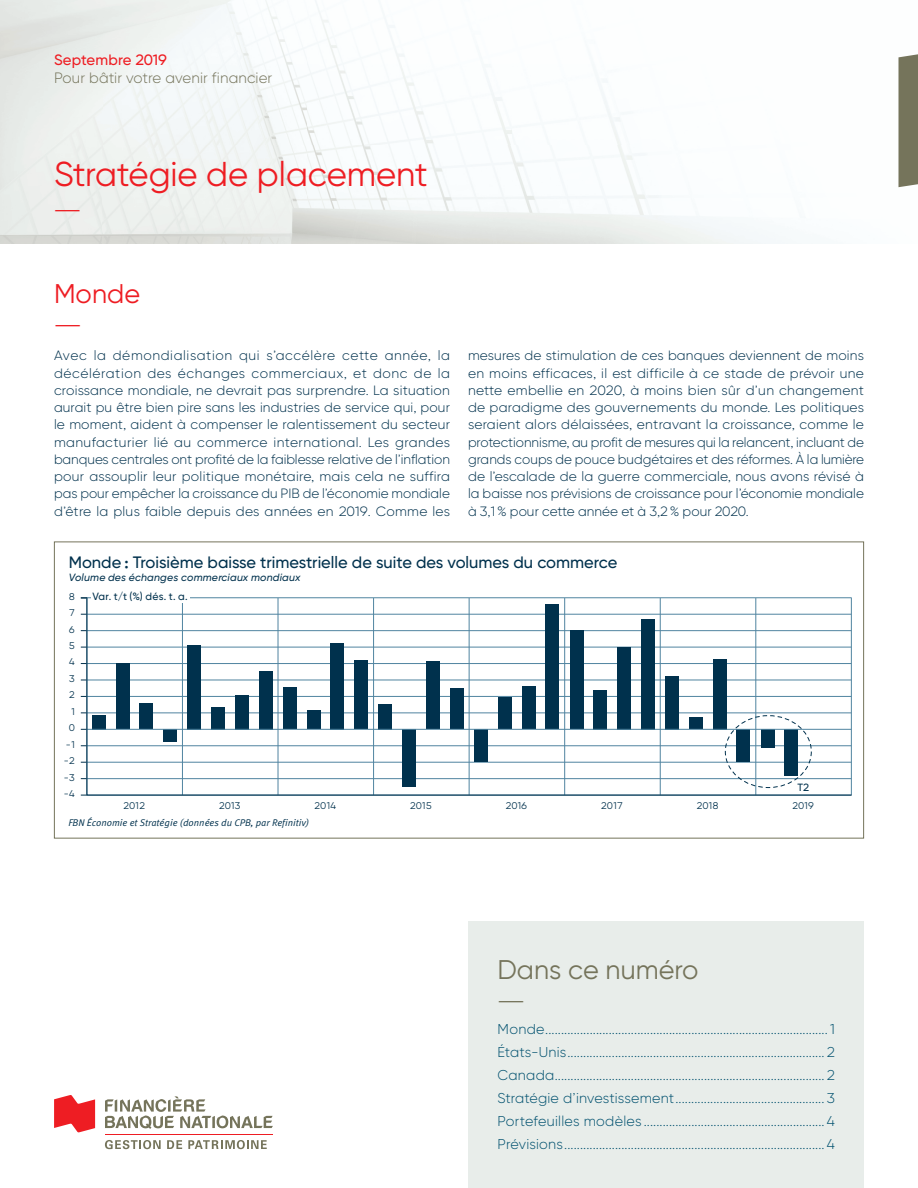
<style>
.page{position:relative;width:918px;height:1188px;background:#fff}
.page>*{position:absolute;margin:0;border:0;box-sizing:border-box;transform-origin:0 0}
.t1{font:34.5px "Gilroy BN";color:#ee1d23}
.t2{font:27px "Gilroy BN";color:#75745b}
.t3{font:27px "Gilroy BN";color:#ee1d23}
.t4{font:300 27px "Gilroy BN";color:#ee1d23;scale:1.5 1}
.t5{font:300 27px "Gilroy BN";color:#75745b;scale:1.5 1}
.t6{font:500 16.5px "Gilroy BN";color:#00314d}
.t7{font:300 15px "Gilroy BN";letter-spacing:.005em;color:#75745b}
.t8{font:500 15px "Gilroy BN";letter-spacing:.01em;color:#ee1d23}
.t9{font:300 14.25px/22.8px "Gilroy BN";letter-spacing:.01em;color:#01516f;text-align:justify}
.t10{font:300 13.5px/17.2px "Gilroy BN";letter-spacing:.005em;color:#00314d;text-align:justify}
.t11{font:italic 500 10.5px "Gilroy BN";letter-spacing:.02em;color:#00314d}
.t12{font:500 10.5px "Gilroy BN";letter-spacing:.02em;color:#00314d}
.t13{font:9.75px "Gilroy BN";letter-spacing:.05em;color:#00314d}
.t14{font:9.75px "Meta OT Norm Ita";color:#00314d}
</style>
<div class="page">
<img style="left:0;top:0;width:899px;height:244px">
<div style="left:468px;top:922px;width:396px;height:266px;background:#e8edea"></div>
<svg style="left:898px;top:52px;width:20px;height:135px;background:#7d7c65"></svg>
<svg style="left:54px;top:1095px;width:41px;height:37px"></svg>
<hr style="left:105px;top:1134px;width:168px;height:1px;background:#ee1d23">
<svg style="left:105px;top:1096px;width:168px;height:33px"></svg>
<svg style="left:105px;top:1140px;width:56px;height:9px"></svg>
<svg style="left:167px;top:1140px;width:15px;height:9px"></svg>
<svg style="left:188px;top:1140px;width:79px;height:9px"></svg>
<svg style="left:86px;top:597px;width:766px;height:199px"></svg>
<div style="left:725px;top:716px;width:86px;height:72px;border:1px dashed #00314d;border-radius:50%"></div>
<div style="left:91px;top:591px;width:99px;height:12px;background:#fff"></div>
<p class="t8" style="left:54px;top:54px;width:114px">Septembre 2019</p>
<p class="t7" style="left:54px;top:72px;width:220px">Pour bâtir votre avenir financier</p>
<h1 class="t1" style="left:54px;top:162px;width:375px">Stratégie de placement</h1>
<h2 class="t4" style="left:52px;top:200px;width:22px">—</h2>
<h2 class="t3" style="left:54px;top:284px;width:88px">Monde</h2>
<h2 class="t4" style="left:52px;top:315px;width:22px">—</h2>
<p class="t10" style="left:54px;top:348px;width:398px">Avec la démondialisation qui s’accélère cette année, la décélération des échanges commerciaux, et donc de la croissance mondiale, ne devrait pas surprendre. La situation aurait pu être bien pire sans les industries de service qui, pour le moment, aident à compenser le ralentissement du secteur manufacturier lié au commerce international. Les grandes banques centrales ont profité de la faiblesse relative de l’inflation pour assouplir leur politique monétaire, mais cela ne suffira pas pour empêcher la croissance du PIB de l’économie mondiale d’être la plus faible depuis des années en 2019. Comme les</p>
<p class="t10" style="left:468px;top:348px;width:398px">mesures de stimulation de ces banques deviennent de moins en moins efficaces, il est difficile à ce stade de prévoir une nette embellie en 2020, à moins bien sûr d’un changement de paradigme des gouvernements du monde. Les politiques seraient alors délaissées, entravant la croissance, comme le protectionnisme, au profit de mesures qui la relancent, incluant de grands coups de pouce budgétaires et des réformes. À la lumière de l’escalade de la guerre commerciale, nous avons révisé à la baisse nos prévisions de croissance pour l’économie mondiale à 3,1 % pour cette année et à 3,2 % pour 2020.</p>
<p class="t6" style="left:69px;top:556px;width:550px">Monde : Troisième baisse trimestrielle de suite des volumes du commerce</p>
<p class="t11" style="left:69px;top:573px;width:233px">Volume des échanges commerciaux mondiaux</p>
<p class="t13" style="left:69px;top:593px;width:7px">8</p>
<p class="t13" style="left:69px;top:609px;width:7px">7</p>
<p class="t13" style="left:69px;top:626px;width:7px">6</p>
<p class="t13" style="left:69px;top:642px;width:7px">5</p>
<p class="t13" style="left:69px;top:659px;width:7px">4</p>
<p class="t13" style="left:69px;top:675px;width:7px">3</p>
<p class="t13" style="left:69px;top:691px;width:7px">2</p>
<p class="t13" style="left:71px;top:708px;width:5px">1</p>
<p class="t13" style="left:69px;top:724px;width:7px">0</p>
<p class="t13" style="left:66px;top:741px;width:10px">-1</p>
<p class="t13" style="left:64px;top:757px;width:12px">-2</p>
<p class="t13" style="left:64px;top:774px;width:12px">-3</p>
<p class="t13" style="left:64px;top:790px;width:12px">-4</p>
<p class="t12" style="left:92px;top:592px;width:97px">Var. t/t (%) dés. t. a.</p>
<p class="t12" style="left:797px;top:784px;width:13px">T2</p>
<p class="t13" style="left:123px;top:802px;width:23px">2012</p>
<p class="t13" style="left:219px;top:802px;width:23px">2013</p>
<p class="t13" style="left:315px;top:802px;width:23px">2014</p>
<p class="t13" style="left:410px;top:802px;width:23px">2015</p>
<p class="t13" style="left:506px;top:802px;width:23px">2016</p>
<p class="t13" style="left:601px;top:802px;width:23px">2017</p>
<p class="t13" style="left:697px;top:802px;width:23px">2018</p>
<p class="t13" style="left:792px;top:802px;width:23px">2019</p>
<p class="t14" style="left:68px;top:819px;width:242px">FBN Économie et Stratégie (données du CPB, par Refinitiv)</p>
<h2 class="t2" style="left:498px;top:960px;width:203px">Dans ce numéro</h2>
<h2 class="t5" style="left:495px;top:992px;width:22px">—</h2>
<p class="t9" style="left:498px;top:1020px;width:339px">Monde ......................................................................................... 1<br>États-Unis ................................................................................. 2<br>Canada ..................................................................................... 2<br>Stratégie d’investissement ............................................... 3<br>Portefeuilles modèles ......................................................... 4<br>Prévisions .................................................................................. 4</p>
</div>
